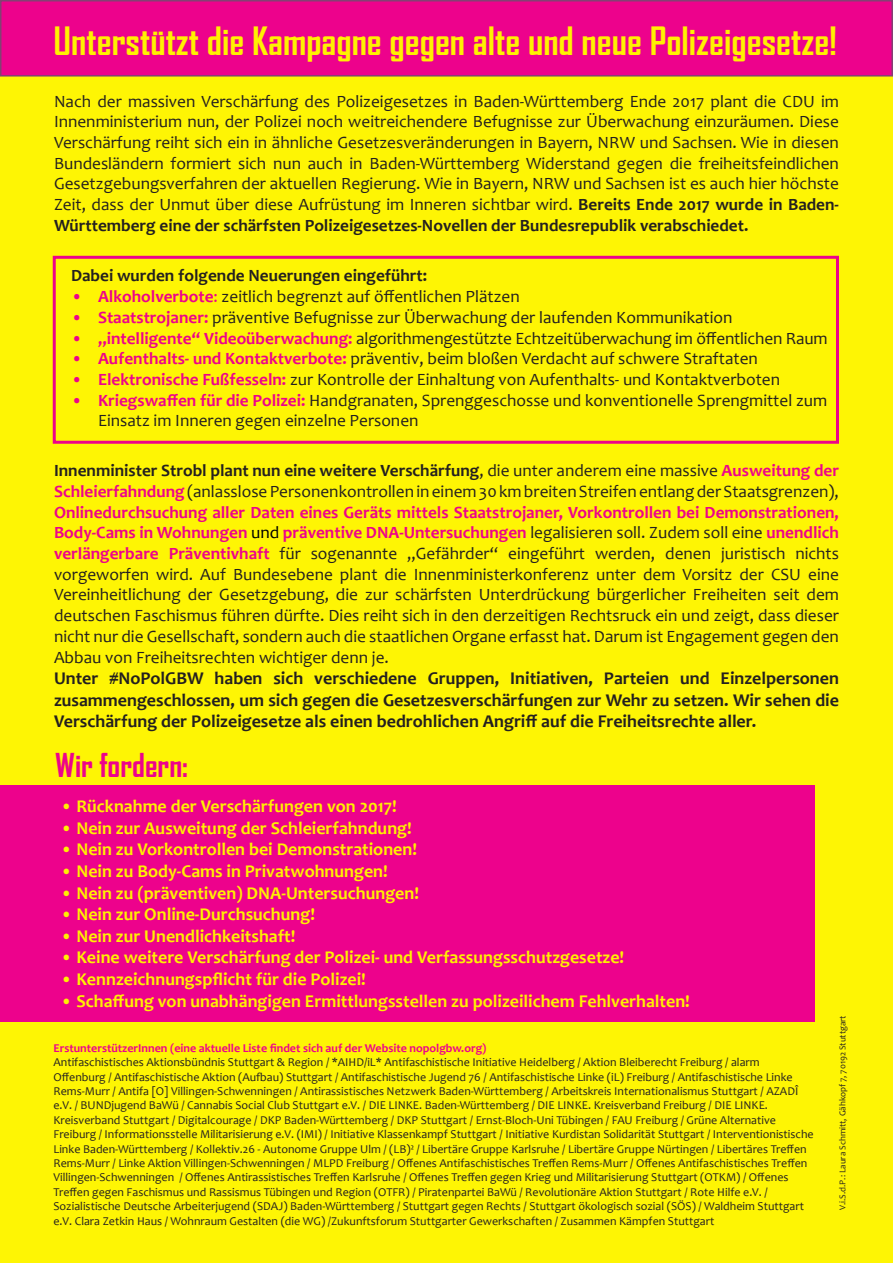
<style>
.page{position:relative;width:893px;height:1263px;background:#fff}
.page>*{position:absolute;margin:0;border:0;box-sizing:border-box;transform-origin:0 0}
.Vorformatierter_Text{font:700 37.35px "Agency FB";color:#fff101}
.Vorformatierter_Text-2{font:700 31.5px "Agency FB";color:#ed028c}
.Vorformatierter_Text-3{font:700 18px "Candara";color:#fff101}
.Vorformatierter_Text-4{font:700 18px/21.6px "Candara";color:#231f20;text-align:justify}
.Vorformatierter_Text-5{font:17.25px/20.7px "Candara";color:#231f20;text-align:justify}
.Vorformatierter_Text-6{font:700 17.25px "Candara";color:#231f20}
.Vorformatierter_Text-7{font:12px/14.4px "Candara";color:#231f20}
.t1{font:9px "Candara";color:#231f20}
.s1{font-weight:700}
.s2{font-weight:700;color:#ed028c}
.s3{color:#ed028c}
.s4{color:#000}
</style>
<div class="page">
<div style="left:0;top:3px;width:893px;height:1260px;background:#fef504"></div>
<div style="left:1px;top:1px;width:891px;height:75px;background:#ed028c"></div>
<div style="left:0;top:0;width:893px;height:77px;border:2px solid #844073"></div>
<div style="left:0;top:786px;width:814px;height:236px;background:#ed028c"></div>
<div style="left:53px;top:256px;width:786px;height:188px;border:3px solid #ed028c"></div>
<p class="Vorformatierter_Text" style="left:53px;top:20px;width:785px">Unterstützt die Kampagne gegen alte und neue Polizeigesetze!</p>
<p class="Vorformatierter_Text-5" style="left:54px;top:90px;width:786px">Nach der massiven Verschärfung des Polizeigesetzes in Baden-Württemberg Ende 2017 plant die CDU im Innenministerium nun, der Polizei noch weitreichendere Befugnisse zur Überwachung einzuräumen. Diese Verschärfung reiht sich ein in ähnliche Gesetzesveränderungen in Bayern, NRW und Sachsen. Wie in diesen Bundesländern formiert sich nun auch in Baden-Württemberg Widerstand gegen die freiheitsfeindlichen Gesetzgebungsverfahren der aktuellen Regierung. Wie in Bayern, NRW und Sachsen ist es auch hier höchste Zeit, dass der Unmut über diese Aufrüstung im Inneren sichtbar wird. <span class="s1">Bereits Ende 2017 wurde in Baden-Württemberg eine der schärfsten Polizeigesetzes-Novellen der Bundesrepublik verabschiedet.</span></p>
<p class="Vorformatierter_Text-6" style="left:71px;top:265px;width:358px">Dabei wurden folgende Neuerungen eingeführt:</p>
<p class="Vorformatierter_Text-5" style="left:71px;top:286px;width:450px"><span class="s2">• Alkoholverbote</span><span class="s3">:</span> zeitlich begrenzt auf öffentlichen Plätzen</p>
<p class="Vorformatierter_Text-5" style="left:71px;top:307px;width:663px"><span class="s2">• Staatstrojaner:</span> präventive Befugnisse zur Überwachung der laufenden Kommunikation</p>
<p class="Vorformatierter_Text-5" style="left:71px;top:327px;width:758px"><span class="s2">• „intelligente“ Videoüberwachung:</span> algorithmengestützte Echtzeitüberwachung im öffentlichen Raum</p>
<p class="Vorformatierter_Text-5" style="left:71px;top:348px;width:688px"><span class="s2">• Aufenthalts- und Kontaktverbote:</span> präventiv, beim bloßen Verdacht auf schwere Straftaten</p>
<p class="Vorformatierter_Text-5" style="left:71px;top:369px;width:711px"><span class="s2">• Elektronische Fußfesseln:</span> zur Kontrolle der Einhaltung von Aufenthalts- und Kontaktverboten</p>
<p class="Vorformatierter_Text-5" style="left:98px;top:390px;width:731px;text-indent:-27px"><span class="s2">• Kriegswaffen für die Polizei:</span> Handgranaten, Sprenggeschosse und konventionelle Sprengmittel zum<br>Einsatz im Inneren gegen einzelne Personen</p>
<p class="Vorformatierter_Text-5" style="left:54px;top:460px;width:786px"><span class="s1">Innenminister Strobl plant nun eine weitere Verschärfung</span>, die unter anderem eine massive <span class="s2">Ausweitung der Schleierfahndung</span>(anlasslose Personenkontrollen in einem 30 km breiten Streifen entlang der Staatsgrenzen), <span class="s2">Onlinedurchsuchung aller Daten eines Geräts mittels Staatstrojaner, Vorkontrollen bei Demonstrationen, Body-Cams in Wohnungen</span> <span class="s4">und</span> <span class="s2">präventive DNA-Untersuchungen</span> legalisieren soll. Zudem soll eine <span class="s2">unendlich verlängerbare Präventivhaft</span> für sogenannte „Gefährder“ eingeführt werden, denen juristisch nichts vorgeworfen wird. Auf Bundesebene plant die Innenministerkonferenz unter dem Vorsitz der CSU eine Vereinheitlichung der Gesetzgebung, die zur schärfsten Unterdrückung bürgerlicher Freiheiten seit dem deutschen Faschismus führen dürfte. Dies reiht sich in den derzeitigen Rechtsruck ein und zeigt, dass dieser nicht nur die Gesellschaft, sondern auch die staatlichen Organe erfasst hat. Darum ist Engagement gegen den Abbau von Freiheitsrechten wichtiger denn je.</p>
<p class="Vorformatierter_Text-4" style="left:54px;top:667px;width:786px">Unter #NoPolGBW haben sich verschiedene Gruppen, Initiativen, Parteien und Einzelpersonen zusammengeschlossen, um sich gegen die Gesetzesverschärfungen zur Wehr zu setzen. Wir sehen die Verschärfung der Polizeigesetze als einen bedrohlichen Angriff auf die Freiheitsrechte aller.</p>
<p class="Vorformatierter_Text-2" style="left:55px;top:748px;width:134px">Wir fordern:</p>
<p class="Vorformatierter_Text-3" style="left:61px;top:795px;width:338px">• Rücknahme der Verschärfungen von 2017!</p>
<p class="Vorformatierter_Text-3" style="left:61px;top:817px;width:353px">• Nein zur Ausweitung der Schleierfahndung!</p>
<p class="Vorformatierter_Text-3" style="left:61px;top:838px;width:358px">• Nein zu Vorkontrollen bei Demonstrationen!</p>
<p class="Vorformatierter_Text-3" style="left:61px;top:860px;width:329px">• Nein zu Body-Cams in Privatwohnungen!</p>
<p class="Vorformatierter_Text-3" style="left:61px;top:881px;width:360px">• Nein zu (präventiven) DNA-Untersuchungen!</p>
<p class="Vorformatierter_Text-3" style="left:61px;top:903px;width:256px">• Nein zur Online-Durchsuchung!</p>
<p class="Vorformatierter_Text-3" style="left:61px;top:925px;width:236px">• Nein zur Unendlichkeitshaft!</p>
<p class="Vorformatierter_Text-3" style="left:61px;top:946px;width:565px">• Keine weitere Verschärfung der Polizei- und Verfassungsschutzgesetze!</p>
<p class="Vorformatierter_Text-3" style="left:61px;top:968px;width:307px">• Kennzeichnungspflicht für die Polizei!</p>
<p class="Vorformatierter_Text-3" style="left:61px;top:989px;width:631px">• Schaffung von unabhängigen Ermittlungsstellen zu polizeilichem Fehlverhalten!</p>
<p class="Vorformatierter_Text-7" style="left:53px;top:1040px;width:762px"><span class="s2">ErstunterstützerInnen (eine aktuelle Liste findet sich auf der Website nopolgbw.org)<br></span>Antifaschistisches Aktionsbündnis Stuttgart &amp; Region / *AIHD/iL* Antifaschistische Initiative Heidelberg / Aktion Bleiberecht Freiburg / alarm Offenburg / Antifaschistische Aktion (Aufbau) Stuttgart / Antifaschistische Jugend 76 / Antifaschistische Linke (iL) Freiburg / Antifaschistische Linke Rems-Murr / Antifa [O] Villingen-Schwenningen / Antirassistisches Netzwerk Baden-Württemberg / Arbeitskreis Internationalismus Stuttgart / AZADÎ e.V. / BUNDjugend BaWü / Cannabis Social Club Stuttgart e.V. / DIE LINKE. Baden-Württemberg / DIE LINKE. Kreisverband Freiburg / DIE LINKE.<br>Kreisverband Stuttgart / Digitalcourage / DKP Baden-Württemberg / DKP Stuttgart / Ernst-Bloch-Uni Tübingen / FAU Freiburg / Grüne Alternative Freiburg / Informationsstelle Militarisierung e.V. (IMI) / Initiative Klassenkampf Stuttgart / Initiative Kurdistan Solidarität Stuttgart / Interventionistische Linke Baden-Württemberg / Kollektiv.26 - Autonome Gruppe Ulm / (LB)² / Libertäre Gruppe Karlsruhe / Libertäre Gruppe Nürtingen / Libertäres Treffen Rems-Murr / Linke Aktion Villingen-Schwenningen / MLPD Freiburg / Offenes Antifaschistisches Treffen Rems-Murr / Offenes Antifaschistisches Treffen Villingen-Schwenningen / Offenes Antirassistisches Treffen Karlsruhe / Offenes Treffen gegen Krieg und Militarisierung Stuttgart (OTKM) / Offenes Treffen gegen Faschismus und Rassismus Tübingen und Region (OTFR) / Piratenpartei BaWü / Revolutionäre Aktion Stuttgart / Rote Hilfe e.V. / Sozialistische Deutsche Arbeiterjugend (SDAJ) Baden-Württemberg / Stuttgart gegen Rechts / Stuttgart ökologisch sozial (SÖS) / Waldheim Stuttgart e.V. Clara Zetkin Haus / Wohnraum Gestalten (die WG) /Zukunftsforum Stuttgarter Gewerkschaften / Zusammen Kämpfen Stuttgart</p>
<p class="t1" style="left:837px;top:1210px;width:196px;rotate:-90deg">V.i.S.d.P.: Laura Schmitt, Gähkopf 7, 70192 Stuttgart</p>
</div>
